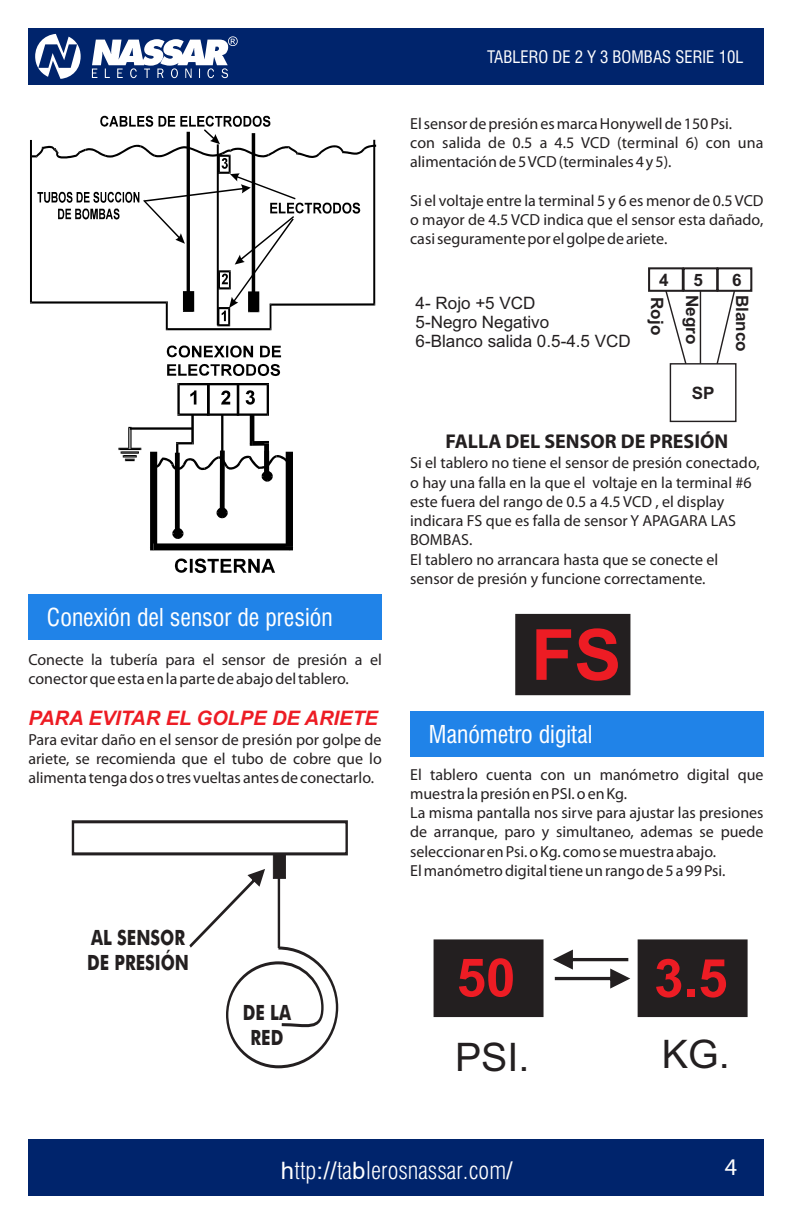
<style>
.page{position:relative;width:792px;height:1224px;background:#fff}
.page>*{position:absolute;margin:0;border:0;box-sizing:border-box;transform-origin:0 0}
.t1{font:700 70.6px "Arial";color:#ed1c24}
.t2{font:700 53px "Arial";color:#ed1c24}
.t3{font:39.4px "Arial";color:#231f20}
.t4{font:condensed 24px "Swiss 721 BT";color:#fff}
.t5{font:300 condensed 24px "Swiss 721 BT";color:#fff}
.t6{font:24px "Myriad Pro";color:#fff}
.t7{font:700 21px/25.2px "Futura BT";color:#231f20;text-align:center;scale:.79 1}
.t8{font:italic 700 20px "Arial";color:#ed1c24}
.t9{font:700 20px "Myriad Pro";color:#231f20}
.t10{font:17px/19px "Arial";color:#231f20}
.t11{font:700 17px "Arial";color:#231f20}
.t12{font:condensed 16.8px "Swiss 721 BT";color:#fff}
.t13{font:16px/19.2px "Myriad Pro";color:#231f20}
.s1{font-family:"Arial";font-weight:400;font-stretch:normal}
</style>
<div class="page">
<div style="left:28px;top:1139px;width:736px;height:57px;background:#00246c"></div>
<div style="left:28px;top:28px;width:736px;height:57px;background:#00246c"></div>
<svg style="left:35px;top:34px;width:203px;height:45px"></svg>
<svg style="left:30px;top:116px;width:346px;height:214px"></svg>
<svg style="left:175px;top:559px;width:100px;height:14px"></svg>
<svg style="left:167px;top:346px;width:114px;height:30px"></svg>
<svg style="left:118px;top:383px;width:175px;height:167px"></svg>
<div style="left:28px;top:595px;width:354px;height:45px;background:#2083e8"></div>
<div style="left:72px;top:820px;width:276px;height:35px;border:3px solid #231f20"></div>
<svg style="left:189px;top:853px;width:150px;height:216px"></svg>
<div style="left:683px;top:267px;width:35px;height:25px;border:2px solid #231f20"></div>
<div style="left:717px;top:267px;width:35px;height:25px;border:2px solid #231f20"></div>
<div style="left:648px;top:267px;width:36px;height:25px;border:2px solid #231f20"></div>
<div style="left:670px;top:363px;width:67px;height:59px;border:1px solid #231f20"></div>
<hr style="left:700px;top:291px;width:1px;height:73px;background:#231f20">
<svg style="left:715px;top:289px;width:21px;height:77px"></svg>
<svg style="left:664px;top:289px;width:24px;height:77px"></svg>
<div style="left:410px;top:712px;width:354px;height:45px;background:#2083e8"></div>
<div style="left:433px;top:939px;width:111px;height:79px;background:#231f20"></div>
<div style="left:515px;top:613px;width:116px;height:83px;background:#231f20"></div>
<div style="left:637px;top:939px;width:111px;height:79px;background:#231f20"></div>
<svg style="left:553px;top:950px;width:77px;height:39px"></svg>
<p class="t12" style="left:487px;top:50px;width:258px">TABLERO DE 2 Y 3 BOMBAS SERIE 10L</p>
<p class="t13" style="left:410px;top:115px;width:355px">ElsensordepresiónesmarcaHonywellde150Psi.<br>con salida de 0.5 a 4.5 VCD (terminal 6) con una alimentaciónde5VCD(terminales4y5).</p>
<p class="t13" style="left:410px;top:192px;width:355px;text-align:justify">Si el voltaje entre la terminal 5 y 6 es menor de 0.5VCD o mayor de 4.5 VCD indica que el sensor esta dañado, casiseguramentepor elgolpede ariete.</p>
<p class="t10" style="left:416px;top:295px;width:217px">4- Rojo +5 VCD<br>5-Negro Negativo<br>6-Blanco salida 0.5-4.5 VCD</p>
<p class="t11" style="left:659px;top:273px;width:11px">4</p>
<p class="t11" style="left:693px;top:273px;width:11px">5</p>
<p class="t11" style="left:732px;top:273px;width:11px">6</p>
<p class="t11" style="left:664px;top:297px;width:39px;rotate:90deg">Rojo</p>
<p class="t11" style="left:698px;top:295px;width:51px;rotate:90deg">Negro</p>
<p class="t11" style="left:749px;top:295px;width:58px;rotate:90deg">Blanco</p>
<p class="t11" style="left:692px;top:386px;width:24px">SP</p>
<h3 class="t4" style="left:47px;top:608px;width:287px">Conexión del sensor de presión</h3>
<p class="t13" style="left:28px;top:651px;width:355px">Conecte la tubería para el sensor de presión a el conectorque esta enlapartede abajodeltablero.</p>
<p class="t8" style="left:28px;top:711px;width:351px">PARA EVITAR EL GOLPE DE ARIETE</p>
<p class="t13" style="left:28px;top:731px;width:355px;text-align:justify">Para evitar daño en el sensor de presión por golpe de ariete, se recomienda que el tubo de cobre que lo alimenta tengadosotres vueltas antesde conectarlo.</p>
<h3 class="t7" style="left:87px;top:927px;width:131px;text-align:left">AL SENSOR<br>DE PRESIÓN</h3>
<h3 class="t7" style="left:243px;top:1002px;width:62px">DE LA<br>RED</h3>
<p class="t9" style="left:446px;top:433px;width:284px">FALLA DEL SENSOR DE PRESIÓN</p>
<p class="t13" style="left:410px;top:455px;width:351px">Si el tablero no tiene el sensor de presión conectado, o hay una falla en la que el voltaje en la terminal #6 este fuera del rango de 0.5 a 4.5 VCD , el display indicara FS que es falla de sensor Y APAGARA LAS BOMBAS.<br>El tablero no arrancara hasta que se conecte el sensor de presión y funcione correctamente.</p>
<h1 class="t1" style="left:531px;top:628px;width:92px">FS</h1>
<h3 class="t4" style="left:429px;top:725px;width:165px">Manómetro digital</h3>
<p class="t13" style="left:410px;top:766px;width:355px">El tablero cuenta con un manómetro digital que muestra lapresiónenPSI.oenKg.<br>La misma pantalla nos sirve para ajustar las presiones de arranque, paro y simultaneo, ademas se puede seleccionarenPsi.oKg. comosemuestra abajo.<br>Elmanómetrodigitaltieneunrangode5a99Psi.</p>
<h2 class="t2" style="left:457px;top:958px;width:60px">50</h2>
<h2 class="t2" style="left:654px;top:958px;width:75px">3.5</h2>
<h3 class="t3" style="left:455px;top:1042px;width:76px">PSI.</h3>
<h3 class="t3" style="left:662px;top:1039px;width:69px">KG.</h3>
<h3 class="t5" style="left:281px;top:1161px;width:234px"><span class="s1">h</span>ttp<span class="s1">://</span>ta<span class="s1">b</span>lerosnassar.com<span class="s1">/</span></h3>
<h3 class="t6" style="left:725px;top:1157px;width:14px">4</h3>
</div>
